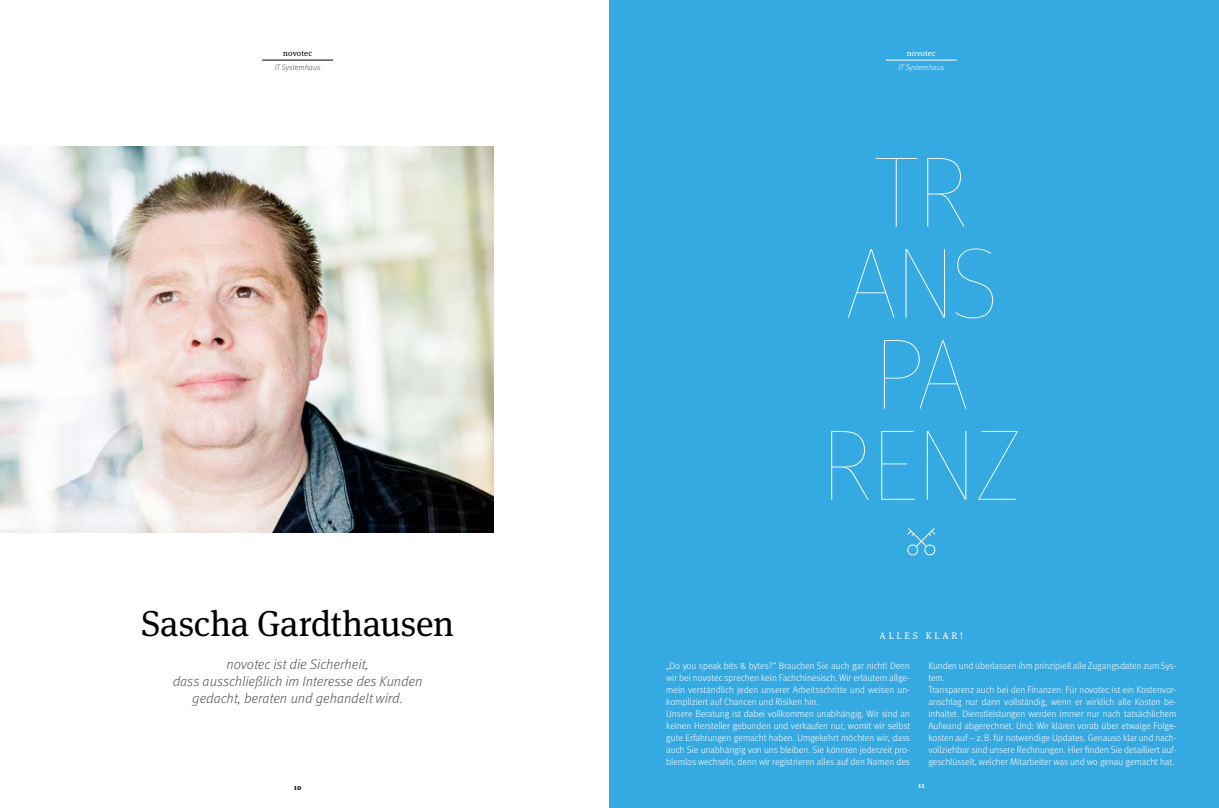
<style>
.page{position:relative;width:1219px;height:808px;background:#fff}
.page>*{position:absolute;margin:0;border:0;box-sizing:border-box;transform-origin:0 0}
.t1{font:100 100px/91px "Meta";color:#fff;text-align:center}
.t2{font:36px "Meta Serif Lf";letter-spacing:-.01em;color:#000}
.t3{font:italic 300 14px/16.8px "Meta OT";color:#515455;text-align:center}
.t4{font:300 9.5px/12px "Meta";letter-spacing:-.005em;color:#fff}
.t5{font:9.5px "Meta Serif Lf";letter-spacing:.3em;color:#fff}
.t6{font:8.2px "Meta Serif Lf";letter-spacing:.025em;color:#000}
.t7{font:8.2px "Meta Serif Lf";letter-spacing:.025em;color:#fff}
.t8{font:italic 300 8px "Meta OT";color:#515455}
.t9{font:italic 300 8px "Meta OT";color:#fff}
.t10{font:700 7.5px "Meta Serif Sc";color:#000}
.t11{font:700 7.5px "Meta Serif Sc";color:#fff}
</style>
<div class="page">
<div style="left:609px;top:0;width:610px;height:808px;background:#35a9e1"></div>
<svg style="left:907px;top:528px;width:29px;height:28px"></svg>
<img style="left:0;top:147px;width:494px;height:385px">
<hr style="left:262px;top:60px;width:71px;height:1px;background:#000">
<hr style="left:886px;top:60px;width:71px;height:1px;background:#fff">
<p class="t6" style="left:283px;top:46px;width:31px">novotec</p>
<p class="t8" style="left:275px;top:62px;width:48px">IT Systemhaus</p>
<h2 class="t2" style="left:141px;top:593px;width:314px">Sascha Gardthausen</h2>
<h3 class="t3" style="left:173px;top:656px;width:251px">novotec ist die Sicherheit,<br>dass ausschließlich im Interesse des Kunden gedacht, beraten und gehandelt wird.</h3>
<p class="t10" style="left:294px;top:781px;width:9px">10</p>
<p class="t7" style="left:907px;top:46px;width:31px">novotec</p>
<p class="t9" style="left:898px;top:62px;width:48px">IT Systemhaus</p>
<h1 class="t1" style="left:822px;top:147px;width:200px">TR<br>ANS<br>PA<br>RENZ</h1>
<p class="t5" style="left:880px;top:628px;width:85px">ALLES KLAR!</p>
<p class="t4" style="left:666px;top:660px;width:245px">„Do you speak bits &amp; bytes?“ Brauchen Sie auch gar nicht! Denn wir bei novotec sprechen kein Fachchinesisch. Wir erläutern allge&shy;mein verständlich jeden unserer Arbeitsschritte und weisen un&shy;kompliziert auf Chancen und Risiken hin.<br>Unsere Beratung ist dabei vollkommen unabhängig. Wir sind an keinen Hersteller gebunden und verkaufen nur, womit wir selbst gute Erfahrungen gemacht haben. Umgekehrt möchten wir, dass auch Sie unabhängig von uns bleiben. Sie könnten jederzeit pro&shy;blemlos wechseln, denn wir registrieren alles auf den Namen des</p>
<p class="t4" style="left:928px;top:660px;width:250px">Kunden und überlassen ihm prinzipiell alle Zugangsdaten zum Sys&shy;tem.<br>Transparenz auch bei den Finanzen: Für novotec ist ein Kostenvor&shy;anschlag nur dann vollständig, wenn er wirklich alle Kosten be&shy;inhaltet. Dienstleistungen werden immer nur nach tatsächlichem Aufwand abgerechnet. Und: Wir klären vorab über etwaige Folge&shy;kosten auf – z.B. für notwendige Updates. Genauso klar und nach&shy;vollziehbar sind unsere Rechnungen. Hier finden Sie detailliert auf&shy;geschlüsselt, welcher Mitarbeiter was und wo genau gemacht hat.</p>
<p class="t11" style="left:918px;top:779px;width:8px">11</p>
</div>
